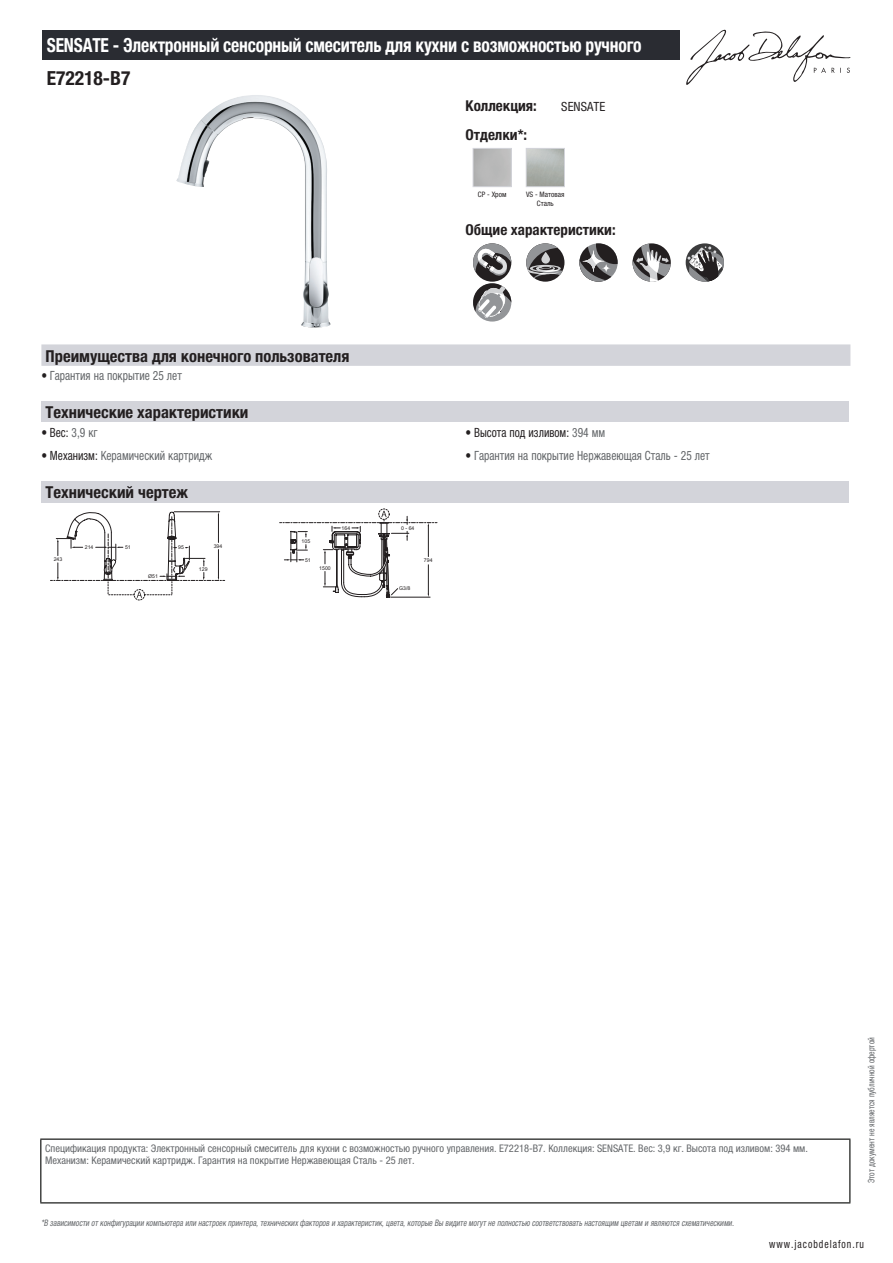
<style>
.page{position:relative;width:893px;height:1263px;background:#fff}
.page>*{position:absolute;margin:0;border:0;box-sizing:border-box;transform-origin:0 0}
.t1{font:700 condensed 19.5px "Helvetica Neue LTCYR";letter-spacing:-.01em;color:#fff;scale:.9 1}
.t2{font:700 condensed 19.5px "Helvetica Neue LTCYR";color:#231f20}
.t3{font:700 condensed 16.5px "Helvetica Neue LTCYR";color:#231f20}
.t4{font:700 condensed 15px "Helvetica Neue LTCYR";color:#231f20}
.t5{font:condensed 12.75px "Helvetica Neue LTCYR";color:#626568;scale:.9 1}
.t6{font:condensed 12.75px "Helvetica Neue LTCYR";color:#231f20;scale:.9 1}
.t7{font:condensed 12.75px "Helvetica Neue LTCYR";color:#231f20}
.t8{font:condensed 11.25px "Helvetica Neue LTCYR";letter-spacing:.1em;color:#231f20;scale:.87 1}
.t9{font:condensed 10.5px/12px "Helvetica Neue LTCYR";color:#626568}
.t10{font:italic condensed 9px "Helvetica Neue LTCYR";color:#626568;scale:.87 1}
.t11{font:condensed 9px "Helvetica Neue LTCYR";color:#626568;scale:.87 1}
.t12{font:condensed 7.5px/9px "Helvetica Neue LTCYR";color:#231f20;text-align:center}
.t13{font:5.25px "Arial";color:#231f20}
.s1{color:#231f20}
.s2{color:#626568}
</style>
<div class="page">
<svg style="left:686px;top:30px;width:164px;height:55px"></svg>
<img style="left:176px;top:95px;width:154px;height:233px">
<div style="left:473px;top:148px;width:39px;height:39px;border:1px solid #d3d4da"></div>
<div style="left:526px;top:148px;width:39px;height:39px;border:1px solid #d3d4da"></div>
<div style="left:473px;top:243px;width:38px;height:39px;background:#231f20;border-radius:50%"></div>
<svg style="left:473px;top:243px;width:38px;height:34px"></svg>
<svg style="left:526px;top:243px;width:38px;height:39px"></svg>
<svg style="left:526px;top:243px;width:37px;height:35px"></svg>
<svg style="left:579px;top:243px;width:39px;height:39px"></svg>
<svg style="left:632px;top:244px;width:39px;height:38px"></svg>
<svg style="left:686px;top:243px;width:38px;height:39px"></svg>
<svg style="left:688px;top:246px;width:36px;height:36px"></svg>
<svg style="left:473px;top:283px;width:38px;height:39px"></svg>
<svg style="left:473px;top:283px;width:38px;height:36px"></svg>
<div style="left:41px;top:344px;width:809px;height:22px;background:#d3d4da"></div>
<div style="left:41px;top:401px;width:808px;height:22px;background:#d3d4da"></div>
<div style="left:41px;top:481px;width:808px;height:21px;background:#d3d4da"></div>
<svg style="left:50px;top:511px;width:175px;height:89px"></svg>
<div style="left:379px;top:509px;width:10px;height:10px;background:#b1afb0;border-radius:50%"></div>
<div style="left:378px;top:509px;width:11px;height:11px;border:1px dashed #231f20;border-radius:50%"></div>
<svg style="left:280px;top:511px;width:157px;height:87px"></svg>
<div style="left:43px;top:30px;width:637px;height:30px;background:#2a2c32"></div>
<hr style="left:40px;top:1138px;width:810px;height:2px;background:#040503">
<hr style="left:40px;top:1140px;width:1px;height:62px;background:#040503">
<hr style="left:849px;top:1140px;width:1px;height:62px;background:#040503">
<hr style="left:40px;top:1202px;width:810px;height:1px;background:#040503">
<h1 class="t1" style="left:47px;top:34px;width:662px">SENSATE - Электронный сенсорный смеситель для кухни с возможностью ручного</h1>
<h1 class="t2" style="left:47px;top:67px;width:85px">E72218-B7</h1>
<h3 class="t4" style="left:466px;top:97px;width:73px">Коллекция:</h3>
<p class="t7" style="left:561px;top:99px;width:45px">SENSATE</p>
<h3 class="t4" style="left:466px;top:126px;width:63px">Отделки*:</h3>
<p class="t12" style="left:478px;top:190px;width:30px">CP - Хром</p>
<p class="t12" style="left:526px;top:190px;width:40px">VS - Матовая<br>Сталь</p>
<h3 class="t4" style="left:466px;top:221px;width:152px">Общие характеристики:</h3>
<h2 class="t3" style="left:46px;top:346px;width:305px">Преимущества для конечного пользователя</h2>
<p class="t5" style="left:41px;top:368px;width:158px"><span class="s1">•</span> Гарантия на покрытие 25 лет</p>
<h2 class="t3" style="left:46px;top:403px;width:204px">Технические характеристики</h2>
<p class="t6" style="left:41px;top:425px;width:64px">• Вес: <span class="s2">3,9 кг</span></p>
<p class="t6" style="left:466px;top:425px;width:157px">• Высота под изливом: <span class="s2">394 мм</span></p>
<p class="t5" style="left:41px;top:448px;width:191px"><span class="s1">• Механизм:</span> Керамический картридж</p>
<p class="t5" style="left:466px;top:448px;width:273px"><span class="s1">•</span> Гарантия на покрытие Нержавеющая Сталь - 25 лет</p>
<h2 class="t3" style="left:46px;top:483px;width:144px">Технический чертеж</h2>
<p class="t13" style="left:54px;top:556px;width:10px">243</p>
<p class="t13" style="left:85px;top:544px;width:10px">214</p>
<p class="t13" style="left:125px;top:544px;width:7px">51</p>
<p class="t13" style="left:214px;top:542px;width:10px">394</p>
<p class="t13" style="left:178px;top:544px;width:7px">95</p>
<p class="t13" style="left:148px;top:573px;width:11px">Ø51</p>
<p class="t13" style="left:199px;top:566px;width:10px">129</p>
<p class="t13" style="left:302px;top:538px;width:10px">105</p>
<p class="t13" style="left:305px;top:556px;width:7px">51</p>
<p class="t13" style="left:319px;top:564px;width:13px">1500</p>
<p class="t13" style="left:342px;top:524px;width:10px">164</p>
<p class="t13" style="left:401px;top:524px;width:15px">0 - 64</p>
<p class="t13" style="left:399px;top:584px;width:13px">G3/8</p>
<p class="t13" style="left:424px;top:557px;width:10px">794</p>
<p class="t9" style="left:45px;top:1142px;width:764px">Спецификация продукта: Электронный сенсорный смеситель для кухни с возможностью ручного управления. E72218-B7. Коллекция: SENSATE. Вес: 3,9 кг. Высота под изливом: 394 мм.<br>Механизм: Керамический картридж. Гарантия на покрытие Нержавеющая Сталь - 25 лет.</p>
<p class="t10" style="left:41px;top:1218px;width:800px">*В зависимости отконфигурации компьютера или настроек принтера,техническихфакторов и характеристик,цвета,которые Вы видите могутне полностью соответствоватьнастоящим цветам и являются схематическими.</p>
<p class="t11" style="left:866px;top:1183px;width:169px;rotate:-90deg">Этот документ не является публичной офертой</p>
<p class="t8" style="left:769px;top:1237px;width:110px">www.jacobdelafon.ru</p>
</div>
